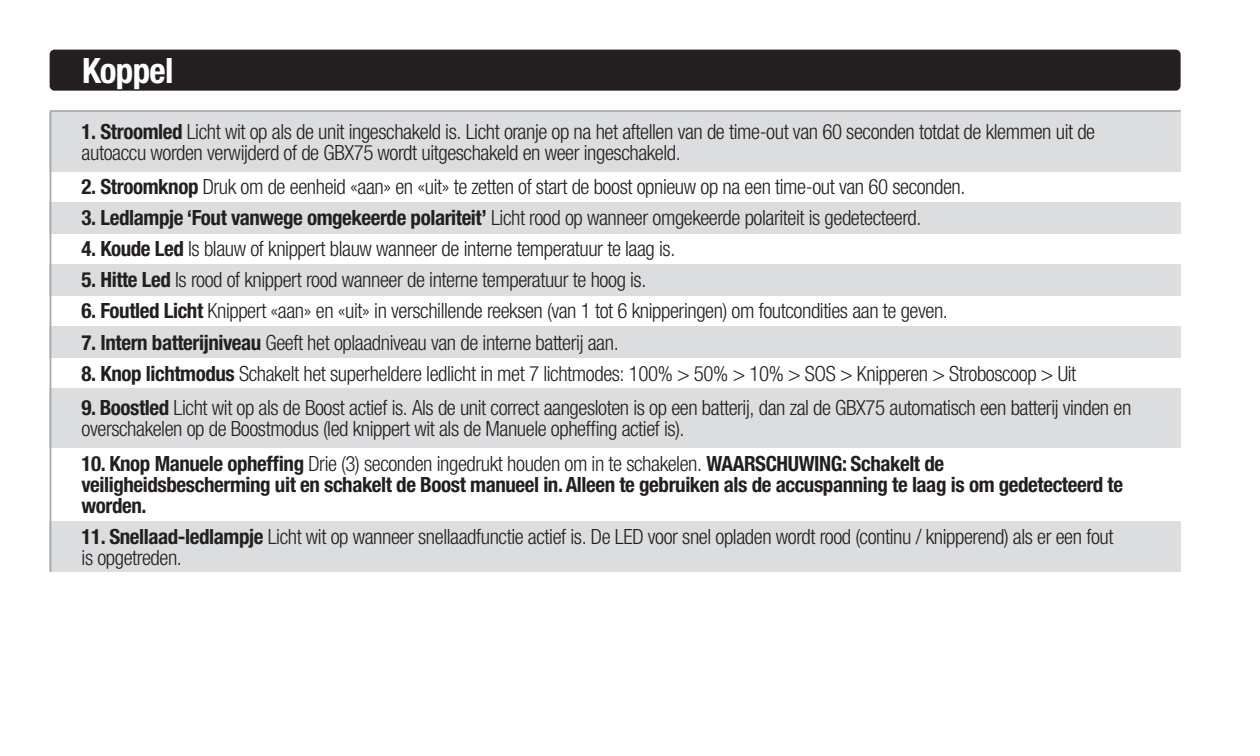
<style>
.page{position:relative;width:1260px;height:756px;background:#fff}
.page>*{position:absolute;margin:0;border:0;box-sizing:border-box;transform-origin:0 0}
.t1{font:700 condensed 35px "Helvetica Neue LTW1 G";letter-spacing:-.02em;color:#fff}
.NOCO_HN_Cond-Text{font:300 condensed 21px/21px "Helvetica Neue LTW1 G";letter-spacing:-.02em;color:#231f20}
.NOCO_HN_Cond-Text-2{font:700 condensed 21px/21px "Helvetica Neue LTW1 G";letter-spacing:-.02em;color:#231f20}
.s1{font-weight:700}
.s2{font-weight:300}
</style>
<div class="page">
<div style="left:51px;top:112px;width:1130px;height:59px;background:#dcdddf"></div>
<div style="left:51px;top:389px;width:1130px;height:59px;background:#dcdddf"></div>
<div style="left:51px;top:327px;width:1130px;height:31px;background:#dcdddf"></div>
<div style="left:51px;top:521px;width:1130px;height:51px;background:#dcdddf"></div>
<div style="left:51px;top:264px;width:1130px;height:31px;background:#dcdddf"></div>
<div style="left:51px;top:202px;width:1130px;height:31px;background:#dcdddf"></div>
<hr style="left:50px;top:110px;width:1131px;height:2px;background:#a6a8ab">
<hr style="left:50px;top:112px;width:1px;height:460px;background:#a6a8ab">
<div style="left:50px;top:50px;width:1131px;height:41px;background:#231f20;border-radius:5px"></div>
<p class="t1" style="left:82px;top:49px;width:93px">Koppel</p>
<p class="NOCO_HN_Cond-Text" style="left:82px;top:121px;width:1015px"><span class="s1">1. Stroomled</span> Licht wit op als de unit ingeschakeld is. Licht oranje op na het aftellen van de time-out van 60 seconden totdat de klemmen uit de autoaccu worden verwijderd of de GBX75 wordt uitgeschakeld en weer ingeschakeld.</p>
<p class="NOCO_HN_Cond-Text" style="left:82px;top:176px;width:885px"><span class="s1">2. Stroomknop</span> Druk om de eenheid «aan» en «uit» te zetten of start de boost opnieuw op na een time-out van 60 seconden.</p>
<p class="NOCO_HN_Cond-Text" style="left:82px;top:208px;width:841px"><span class="s1">3. Ledlampje ‘Fout vanwege omgekeerde polariteit’</span> Licht rood op wanneer omgekeerde polariteit is gedetecteerd.</p>
<p class="NOCO_HN_Cond-Text" style="left:82px;top:239px;width:595px"><span class="s1">4. Koude Led</span> Is blauw of knippert blauw wanneer de interne temperatuur te laag is.</p>
<p class="NOCO_HN_Cond-Text" style="left:82px;top:270px;width:566px"><span class="s1">5. Hitte Led</span> Is rood of knippert rood wanneer de interne temperatuur te hoog is.</p>
<p class="NOCO_HN_Cond-Text" style="left:82px;top:301px;width:868px"><span class="s1">6. Foutled Licht</span> Knippert «aan» en «uit» in verschillende reeksen (van 1 tot 6 knipperingen) om foutcondities aan te geven.</p>
<p class="NOCO_HN_Cond-Text" style="left:82px;top:332px;width:539px"><span class="s1">7. Intern batterijniveau</span> Geeft het oplaadniveau van de interne batterij aan.</p>
<p class="NOCO_HN_Cond-Text" style="left:82px;top:363px;width:996px"><span class="s1">8. Knop lichtmodus</span> Schakelt het superheldere ledlicht in met 7 lichtmodes: 100% &gt; 50% &gt; 10% &gt; SOS &gt; Knipperen &gt; Stroboscoop &gt; Uit</p>
<p class="NOCO_HN_Cond-Text" style="left:82px;top:398px;width:1051px"><span class="s1">9. Boostled</span> Licht wit op als de Boost actief is. Als de unit correct aangesloten is op een batterij, dan zal de GBX75 automatisch een batterij vinden en overschakelen op de Boostmodus (led knippert wit als de Manuele opheffing actief is).</p>
<p class="NOCO_HN_Cond-Text-2" style="left:82px;top:453px;width:1043px">10. Knop Manuele opheffing <span class="s2">Drie (3) seconden ingedrukt houden om in te schakelen.</span> WAARSCHUWING: Schakelt de veiligheidsbescherming uit en schakelt de Boost manueel in. Alleen te gebruiken als de accuspanning te laag is om gedetecteerd te worden.</p>
<p class="NOCO_HN_Cond-Text" style="left:82px;top:526px;width:1033px"><span class="s1">11. Snellaad-ledlampje</span> Licht wit op wanneer snellaadfunctie actief is. De LED voor snel opladen wordt rood (continu / knipperend) als er een fout is opgetreden.</p>
</div>
